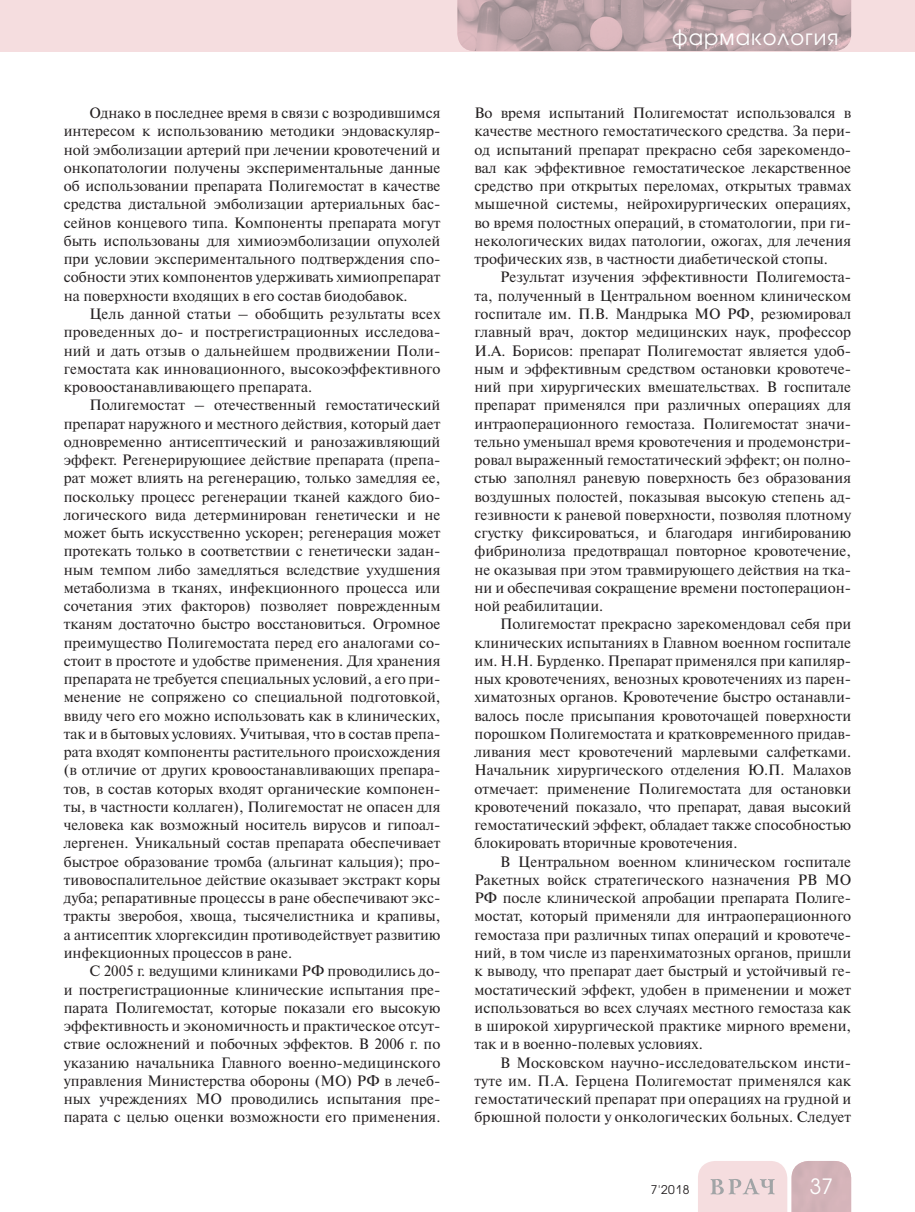
<style>
.page{position:relative;width:915px;height:1212px;background:#fff}
.page>*{position:absolute;margin:0;border:0;box-sizing:border-box;transform-origin:0 0}
.t1{font:21px "Avant Garde Gothic C";letter-spacing:.05em;color:#fff}
.t2{font:15px/18.3px "Newton C";color:#231f20;text-align:justify}
.t3{font:12px "Avant Garde Gothic C";color:#231f20}
</style>
<div class="page">
<div style="left:0;top:0;width:914px;height:51px;background:#f5dddf"></div>
<svg style="left:698px;top:1161px;width:152px;height:51px"></svg>
<img style="left:457px;top:0;width:393px;height:51px">
<p class="t2" style="left:64px;top:105px;width:378px;text-indent:26px">Однако в последнее время в связи с возродившимся интересом к использованию методики эндоваскуляр&shy;ной эмболизации артерий при лечении кровотечений и онкопатологии получены экспериментальные данные об использовании препарата Полигемостат в качестве средства дистальной эмболизации артериальных бас&shy;сейнов концевого типа. Компоненты препарата могут быть использованы для химиоэмболизации опухолей при условии экспериментального подтверждения спо&shy;собности этих компонентов удерживать химиопрепарат на поверхности входящих в его состав биодобавок.</p>
<p class="t2" style="left:64px;top:306px;width:378px;text-indent:26px">Цель данной статьи – обобщить результаты всех проведенных до- и пострегистрационных исследова&shy;ний и дать отзыв о дальнейшем продвижении Поли&shy;гемостата как инновационного, высокоэффективного кровоостанавливающего препарата.</p>
<p class="t2" style="left:64px;top:397px;width:378px;text-indent:26px">Полигемостат – отечественный гемостатический препарат наружного и местного действия, который дает одновременно антисептический и ранозаживляющий эффект. Регенерирующиее действие препарата (препа&shy;рат может влиять на регенерацию, только замедляя ее, поскольку процесс регенерации тканей каждого био&shy;логического вида детерминирован генетически и не может быть искусственно ускорен; регенерация может протекать только в соответствии с генетически задан&shy;ным темпом либо замедляться вследствие ухудшения метаболизма в тканях, инфекционного процесса или сочетания этих факторов) позволяет поврежденным тканям достаточно быстро восстановиться. Огромное преимущество Полигемостата перед его аналогами со&shy;стоит в простоте и удобстве применения. Для хранения препарата не требуется специальных условий, а его при&shy;менение не сопряжено со специальной подготовкой, ввиду чего его можно использовать как в клинических, так и в бытовых условиях. Учитывая, что в состав препа&shy;рата входят компоненты растительного происхождения (в отличие от других кровоостанавливающих препара&shy;тов, в состав которых входят органические компонен&shy;ты, в частности коллаген), Полигемостат не опасен для человека как возможный носитель вирусов и гипоал&shy;лергенен. Уникальный состав препарата обеспечивает быстрое образование тромба (альгинат кальция); про&shy;тивовоспалительное действие оказывает экстракт коры дуба; репаративные процессы в ране обеспечивают экс&shy;тракты зверобоя, хвоща, тысячелистника и крапивы, а антисептик хлоргексидин противодействует развитию инфекционных процессов в ране.</p>
<p class="t2" style="left:64px;top:963px;width:378px;text-indent:26px">С 2005 г. ведущими клиниками РФ проводились до&shy;и пострегистрационные клинические испытания пре&shy;парата Полигемостат, которые показали его высокую эффективность и экономичность и практическое отсут&shy;ствие осложнений и побочных эффектов. В 2006 г. по указанию начальника Главного военно-медицинского управления Министерства обороны (МО) РФ в лечеб&shy;ных учреждениях МО проводились испытания пре&shy;парата с целью оценки возможности его применения.</p>
<h1 class="t1" style="left:672px;top:27px;width:168px">фармакология</h1>
<p class="t2" style="left:474px;top:105px;width:378px">Во время испытаний Полигемостат использовался в качестве местного гемостатического средства. За пери&shy;од испытаний препарат прекрасно себя зарекомендо&shy;вал как эффективное гемостатическое лекарственное средство при открытых переломах, открытых травмах мышечной системы, нейрохирургических операциях, во время полостных операций, в стоматологии, при ги&shy;некологических видах патологии, ожогах, для лечения трофических язв, в частности диабетической стопы.</p>
<p class="t2" style="left:474px;top:270px;width:378px;text-indent:26px">Результат изучения эффективности Полигемоста&shy;та, полученный в Центральном военном клиническом госпитале им. П.В. Мандрыка МО РФ, резюмировал главный врач, доктор медицинских наук, профессор И.А. Борисов: препарат Полигемостат является удоб&shy;ным и эффективным средством остановки кровотече&shy;ний при хирургических вмешательствах. В госпитале препарат применялся при различных операциях для интраоперационного гемостаза. Полигемостат значи&shy;тельно уменьшал время кровотечения и продемонстри&shy;ровал выраженный гемостатический эффект; он полно&shy;стью заполнял раневую поверхность без образования воздушных полостей, показывая высокую степень ад&shy;гезивности к раневой поверхности, позволяя плотному сгустку фиксироваться, и благодаря ингибированию фибринолиза предотвращал повторное кровотечение, не оказывая при этом травмирующего действия на тка&shy;ни и обеспечивая сокращение времени постоперацион&shy;ной реабилитации.</p>
<p class="t2" style="left:474px;top:617px;width:378px;text-indent:26px">Полигемостат прекрасно зарекомендовал себя при клинических испытаниях в Главном военном госпитале им. Н.Н. Бурденко. Препарат применялся при капиляр&shy;ных кровотечениях, венозных кровотечениях из парен&shy;химатозных органов. Кровотечение быстро останавли&shy;валось после присыпания кровоточащей поверхности порошком Полигемостата и кратковременного придав&shy;ливания мест кровотечений марлевыми салфетками.<br>Начальник хирургического отделения Ю.П. Малахов отмечает: применение Полигемостата для остановки кровотечений показало, что препарат, давая высокий гемостатический эффект, обладает также способностью блокировать вторичные кровотечения.</p>
<p class="t2" style="left:474px;top:854px;width:378px;text-indent:26px">В Центральном военном клиническом госпитале Ракетных войск стратегического назначения РВ МО РФ после клинической апробации препарата Полиге&shy;мостат, который применяли для интраоперационного гемостаза при различных типах операций и кровотече&shy;ний, в том числе из паренхиматозных органов, пришли к выводу, что препарат дает быстрый и устойчивый ге&shy;мостатический эффект, удобен в применении и может использоваться во всех случаях местного гемостаза как в широкой хирургической практике мирного времени, так и в военно-полевых условиях.</p>
<p class="t2" style="left:474px;top:1055px;width:378px;text-indent:26px">В Московском научно-исследовательском инсти&shy;туте им. П.А. Герцена Полигемостат применялся как гемостатический препарат при операциях на грудной и брюшной полости у онкологических больных. Следует</p>
<p class="t3" style="left:650px;top:1184px;width:40px">7'2018</p>
<h1 class="t1" style="left:809px;top:1177px;width:25px">37</h1>
</div>
